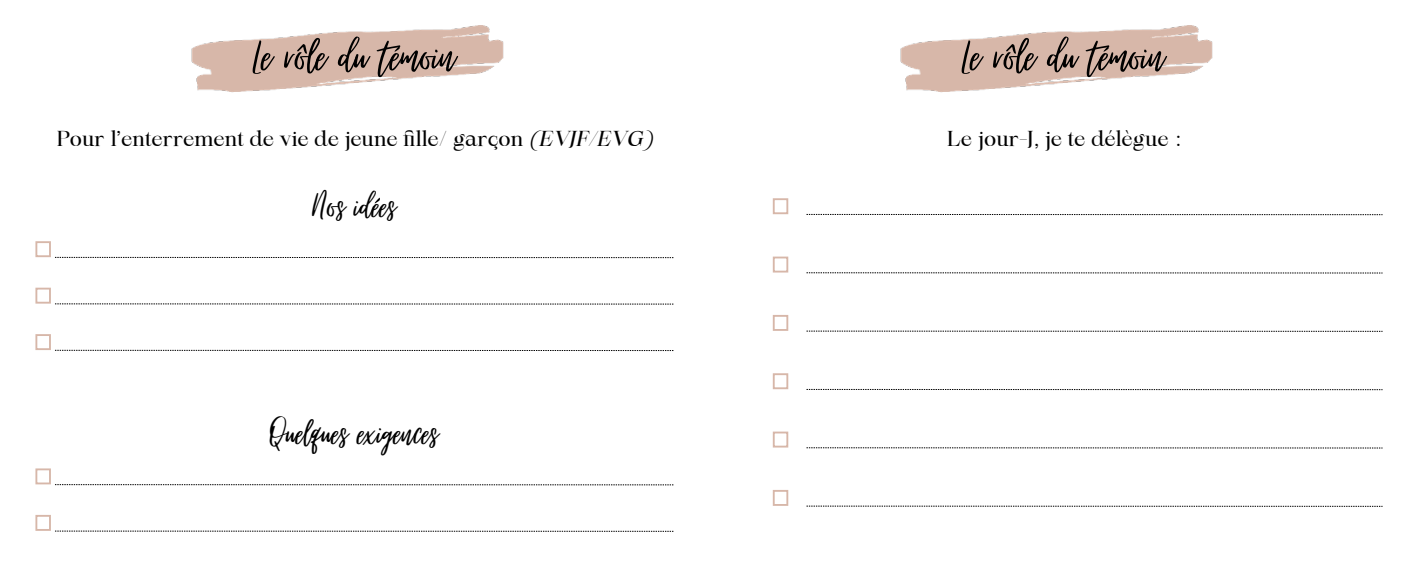
<style>
.page{position:relative;width:1418px;height:567px;background:#fff}
.page>*{position:absolute;margin:0;border:0;box-sizing:border-box;transform-origin:0 0}
.t1{font:61.5px "Virtual";color:#000}
.t2{font:47.5px "Virtual";color:#000}
.t3{font:20.5px "Maharlika";color:#000}
.s1{font-style:italic}
</style>
<div class="page">
<img style="left:191px;top:25px;width:313px;height:68px">
<img style="left:900px;top:25px;width:313px;height:68px">
<div style="left:35px;top:241px;width:16px;height:16px;border:2px solid #d7b7a9"></div>
<svg style="left:55px;top:257px;width:618px;height:1px"></svg>
<div style="left:35px;top:468px;width:16px;height:16px;border:2px solid #d7b7a9"></div>
<svg style="left:55px;top:484px;width:618px;height:1px"></svg>
<div style="left:35px;top:288px;width:16px;height:16px;border:2px solid #d7b7a9"></div>
<svg style="left:55px;top:303px;width:618px;height:1px"></svg>
<div style="left:35px;top:515px;width:16px;height:16px;border:2px solid #d7b7a9"></div>
<svg style="left:55px;top:531px;width:618px;height:1px"></svg>
<div style="left:35px;top:334px;width:16px;height:16px;border:2px solid #d7b7a9"></div>
<svg style="left:55px;top:350px;width:618px;height:1px"></svg>
<div style="left:772px;top:198px;width:16px;height:16px;border:2px solid #d7b7a9"></div>
<svg style="left:806px;top:214px;width:576px;height:1px"></svg>
<div style="left:772px;top:315px;width:16px;height:16px;border:2px solid #d7b7a9"></div>
<svg style="left:806px;top:331px;width:576px;height:1px"></svg>
<div style="left:772px;top:432px;width:16px;height:15px;border:2px solid #d7b7a9"></div>
<svg style="left:806px;top:447px;width:576px;height:1px"></svg>
<div style="left:772px;top:257px;width:16px;height:16px;border:2px solid #d7b7a9"></div>
<svg style="left:806px;top:272px;width:576px;height:1px"></svg>
<div style="left:772px;top:373px;width:16px;height:16px;border:2px solid #d7b7a9"></div>
<svg style="left:806px;top:389px;width:576px;height:1px"></svg>
<div style="left:772px;top:490px;width:16px;height:16px;border:2px solid #d7b7a9"></div>
<svg style="left:806px;top:506px;width:576px;height:1px"></svg>
<svg style="left:1006px;top:44px;width:9px;height:10px"></svg>
<svg style="left:1103px;top:46px;width:5px;height:6px"></svg>
<svg style="left:297px;top:44px;width:10px;height:10px"></svg>
<svg style="left:394px;top:46px;width:6px;height:6px"></svg>
<svg style="left:375px;top:198px;width:5px;height:5px"></svg>
<h1 class="t1" style="left:253px;top:26px;width:205px">Le role du temoin</h1>
<h1 class="t1" style="left:961px;top:26px;width:205px">Le role du temoin</h1>
<p class="t3" style="left:57px;top:125px;width:602px">Pour l’enterrement de vie de jeune fille/ garçon <span class="s1">(EVJF/EVG)</span></p>
<p class="t3" style="left:947px;top:125px;width:234px">Le jour-J, je te délègue :</p>
<h2 class="t2" style="left:312px;top:183px;width:86px">Nos idees</h2>
<h2 class="t2" style="left:270px;top:410px;width:171px">Quelques exigences</h2>
</div>
